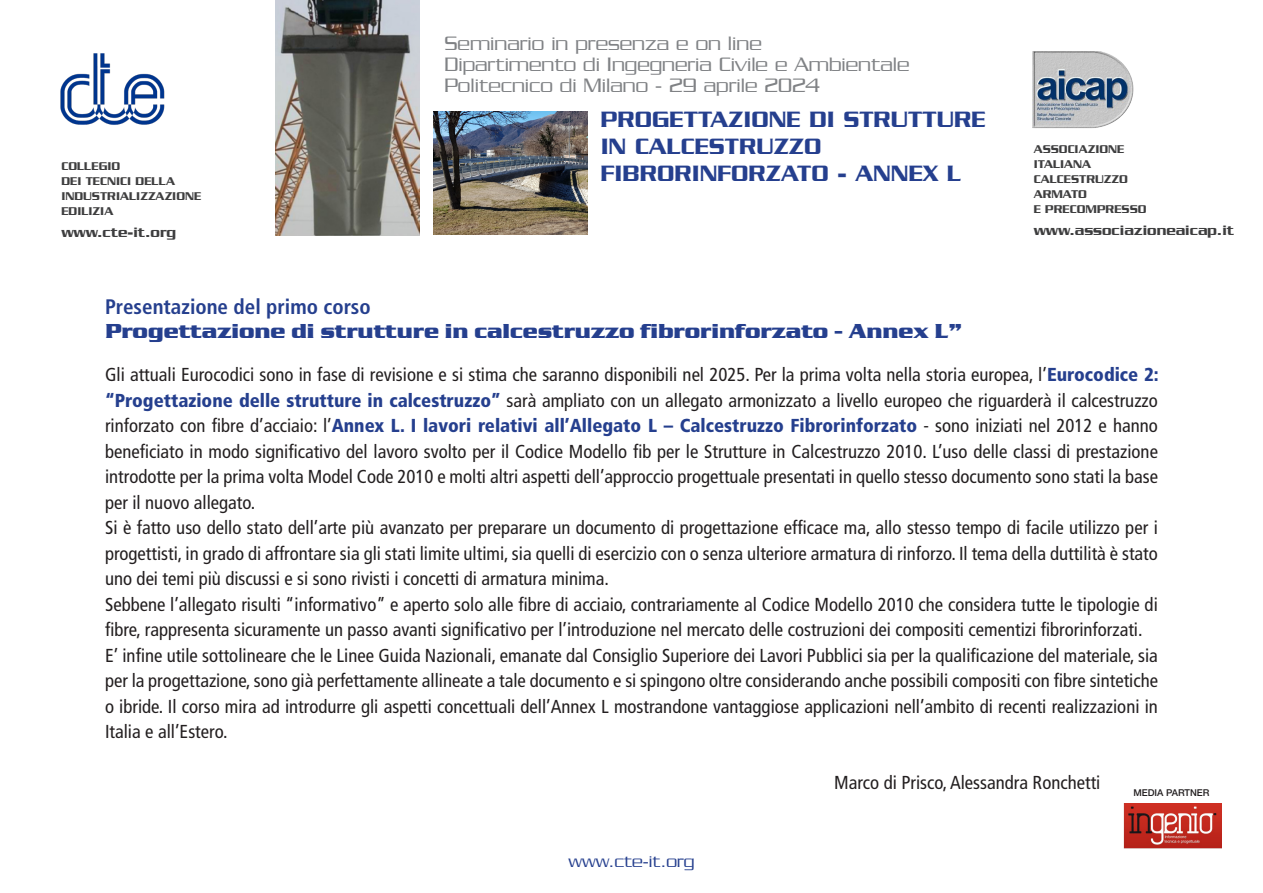
<style>
.page{position:relative;width:1263px;height:893px;background:#fff}
.page>*{position:absolute;margin:0;border:0;box-sizing:border-box;transform-origin:0 0}
.t1{font:500 24px "Serpentine";color:#253f8e}
.t2{font:300 21px/21px "Serpentine";color:#808285}
.t3{font:700 21px "Serpentine";color:#253f8e}
.t4{font:700 condensed 21px "Frutiger";color:#253f8e}
.t5{font:condensed 18.75px/25.5px "Frutiger";color:#231f20;text-align:justify}
.t6{font:300 18px "Serpentine";color:#253f8e}
.t7{font:500 15px "Serpentine";color:#3e3e3f}
.t8{font:500 12.15px "Serpentine";color:#3e3e3f}
.t9{font:500 9.45px "Helvetica Neue";color:#231f20}
.s1{font-weight:900;color:#253f8e}
</style>
<div class="page">
<img style="left:275px;top:0;width:145px;height:235px">
<img style="left:60px;top:53px;width:105px;height:72px">
<img style="left:1032px;top:51px;width:101px;height:78px">
<img style="left:433px;top:112px;width:154px;height:123px">
<img style="left:1124px;top:803px;width:98px;height:45px">
<p class="t8" style="left:61px;top:159px;width:60px">COLLEGIO</p>
<p class="t8" style="left:61px;top:174px;width:115px">DEI TECNICI DELLA</p>
<p class="t8" style="left:61px;top:189px;width:141px">INDUSTRIALIZZAZIONE</p>
<p class="t8" style="left:61px;top:204px;width:53px">EDILIZIA</p>
<p class="t7" style="left:61px;top:224px;width:116px">www.cte-it.org</p>
<p class="t2" style="left:444px;top:32px;width:319px">Seminario in presenza e on line</p>
<p class="t2" style="left:444px;top:53px;width:467px">Dipartimento di Ingegneria Civile e Ambientale<br>Politecnico di Milano - 29 aprile 2024</p>
<p class="t1" style="left:601px;top:106px;width:386px">PROGETTAZIONE DI STRUTTURE</p>
<p class="t1" style="left:601px;top:133px;width:222px">IN CALCESTRUZZO</p>
<p class="t1" style="left:601px;top:160px;width:362px">FIBRORINFORZATO - ANNEX L</p>
<p class="t8" style="left:1034px;top:143px;width:92px">ASSOCIAZIONE</p>
<p class="t8" style="left:1034px;top:158px;width:59px">ITALIANA</p>
<p class="t8" style="left:1034px;top:172px;width:96px">CALCESTRUZZO</p>
<p class="t8" style="left:1034px;top:187px;width:55px">ARMATO</p>
<p class="t8" style="left:1034px;top:202px;width:114px">E PRECOMPRESSO</p>
<p class="t7" style="left:1034px;top:222px;width:202px">www.associazioneaicap.it</p>
<p class="t4" style="left:105px;top:294px;width:267px">Presentazione del primo corso</p>
<p class="t3" style="left:105px;top:317px;width:859px">Progettazione di strutture in calcestruzzo fibrorinforzato - Annex L”</p>
<p class="t5" style="left:105px;top:362px;width:1055px">Gli attuali Eurocodici sono in fase di revisione e si stima che saranno disponibili nel 2025. Per la prima volta nella storia europea, l’<span class="s1">Eurocodice 2: “Progettazione delle strutture in calcestruzzo”</span> sarà ampliato con un allegato armonizzato a livello europeo che riguarderà il calcestruzzo rinforzato con fibre d’acciaio: l’<span class="s1">Annex L. I lavori relativi all’Allegato L – Calcestruzzo Fibrorinforzato</span> - sono iniziati nel 2012 e hanno beneficiato in modo significativo del lavoro svolto per il Codice Modello fib per le Strutture in Calcestruzzo 2010. L’uso delle classi di prestazione introdotte per la prima volta Model Code 2010 e molti altri aspetti dell’approccio progettuale presentati in quello stesso documento sono stati la base per il nuovo allegato.</p>
<p class="t5" style="left:105px;top:515px;width:1054px">Si è fatto uso dello stato dell’arte più avanzato per preparare un documento di progettazione efficace ma, allo stesso tempo di facile utilizzo per i progettisti, in grado di affrontare sia gli stati limite ultimi, sia quelli di esercizio con o senza ulteriore armatura di rinforzo. Il tema della duttilità è stato uno dei temi più discussi e si sono rivisti i concetti di armatura minima.</p>
<p class="t5" style="left:105px;top:592px;width:1054px">Sebbene l’allegato risulti “informativo” e aperto solo alle fibre di acciaio, contrariamente al Codice Modello 2010 che considera tutte le tipologie di fibre, rappresenta sicuramente un passo avanti significativo per l’introduzione nel mercato delle costruzioni dei compositi cementizi fibrorinforzati.</p>
<p class="t5" style="left:105px;top:643px;width:1054px">E’ infine utile sottolineare che le Linee Guida Nazionali, emanate dal Consiglio Superiore dei Lavori Pubblici sia per la qualificazione del materiale, sia per la progettazione, sono già perfettamente allineate a tale documento e si spingono oltre considerando anche possibili compositi con fibre sintetiche o ibride. Il corso mira ad introdurre gli aspetti concettuali dell’Annex L mostrandone vantaggiose applicazioni nell’ambito di recenti realizzazioni in Italia e all’Estero.</p>
<p class="t5" style="left:834px;top:770px;width:268px">Marco di Prisco, Alessandra Ronchetti</p>
<p class="t9" style="left:1133px;top:787px;width:78px">MEDIA PARTNER</p>
<p class="t6" style="left:568px;top:852px;width:127px">www.cte-it.org</p>
</div>
